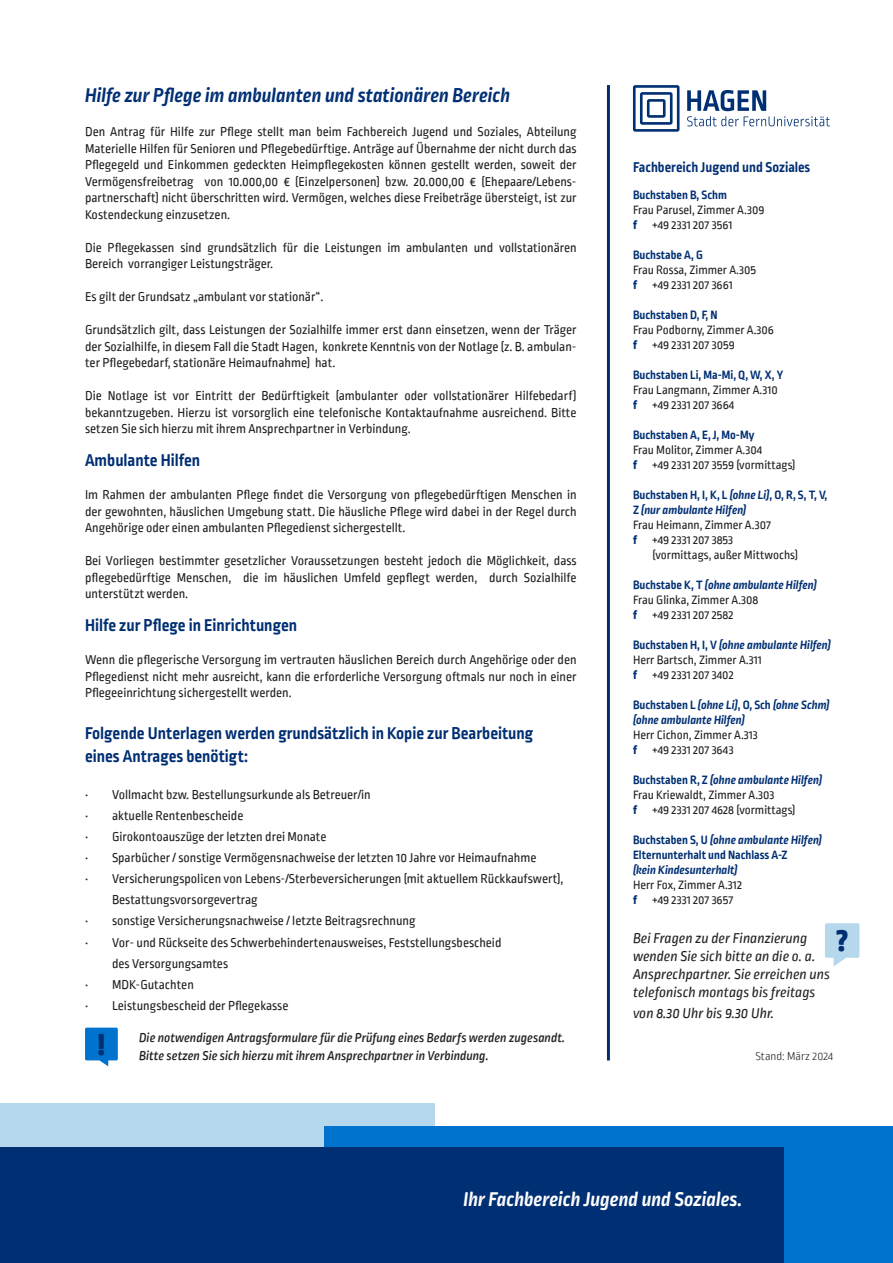
<style>
.page{position:relative;width:893px;height:1263px;background:#fff}
.page>*{position:absolute;margin:0;border:0;box-sizing:border-box;transform-origin:0 0}
.t1{font:900 30.75px "Ropa Mix PTT";color:#002f73}
.t2{font:italic 700 21px "Ropa Mix Pro";color:#002f73}
.t3{font:italic 700 21px "Ropa Mix Pro";color:#fff}
.t4{font:700 18px/22.5px "Ropa Mix Pro";color:#002f73}
.t5{font:italic 15px/18px "Ropa Mix PTT";color:#231f20}
.t6{font:700 15px "Ropa Mix Pro";color:#002f73}
.t7{font:13.5px/16.5px "Ropa Mix PTT";color:#231f20;text-align:justify}
.t8{font:italic 500 13.5px/18px "Ropa Mix PTT";color:#231f20}
.t9{font:12.75px/15px "Ropa Mix PTT";color:#231f20}
.t10{font:700 12.75px/15px "Ropa Mix Pro";color:#002f73}
.t11{font:italic 700 12.75px/15px "Ropa Mix Pro";color:#002f73}
.t12{font:300 12px "Ropa Mix PTT";color:#231f20}
.s1{font-family:"Ropa Mix Pro";font-weight:800;color:#002f73}
.s2{font-style:italic}
.s3{font-style:normal}
</style>
<div class="page">
<div style="left:0;top:1103px;width:435px;height:143px;background:#b6d8ec"></div>
<div style="left:324px;top:1126px;width:569px;height:137px;background:#0073ce"></div>
<div style="left:0;top:1147px;width:784px;height:116px;background:#002f73"></div>
<svg style="left:633px;top:85px;width:46px;height:47px"></svg>
<svg style="left:687px;top:90px;width:143px;height:36px"></svg>
<hr style="left:607px;top:85px;width:3px;height:975px;background:#002f73">
<svg style="left:825px;top:923px;width:34px;height:44px"></svg>
<svg style="left:85px;top:1028px;width:33px;height:38px"></svg>
<h2 class="t2" style="left:85px;top:83px;width:427px">Hilfe zur Pflege im ambulanten und stationären Bereich</h2>
<p class="t7" style="left:85px;top:125px;width:493px">Den Antrag für Hilfe zur Pflege stellt man beim Fachbereich Jugend und Soziales, Abteilung Materielle Hilfen für Senioren und Pflegebedürftige. Anträge auf Übernahme der nicht durch das Pflegegeld und Einkommen gedeckten Heimpflegekosten können gestellt werden, soweit der Vermögensfreibetrag von 10.000,00 € (Einzelpersonen) bzw. 20.000,00 € (Ehepaare/Lebens&shy;partnerschaft) nicht überschritten wird. Vermögen, welches diese Freibeträge übersteigt, ist zur Kostendeckung einzusetzen.</p>
<p class="t7" style="left:85px;top:240px;width:493px">Die Pflegekassen sind grundsätzlich für die Leistungen im ambulanten und vollstationären<br>Bereich vorrangiger Leistungsträger.</p>
<p class="t7" style="left:85px;top:289px;width:240px">Es gilt der Grundsatz „ambulant vor stationär“.</p>
<p class="t7" style="left:85px;top:322px;width:493px">Grundsätzlich gilt, dass Leistungen der Sozialhilfe immer erst dann einsetzen, wenn der Träger der Sozialhilfe, in diesem Fall die Stadt Hagen, konkrete Kenntnis von der Notlage (z. B. ambulan&shy;ter Pflegebedarf, stationäre Heimaufnahme) hat.</p>
<p class="t7" style="left:85px;top:388px;width:493px">Die Notlage ist vor Eintritt der Bedürftigkeit (ambulanter oder vollstationärer Hilfebedarf) bekanntzugeben. Hierzu ist vorsorglich eine telefonische Kontaktaufnahme ausreichend. Bitte setzen Sie sich hierzu mit ihrem Ansprechpartner in Verbindung.</p>
<h3 class="t4" style="left:85px;top:450px;width:117px">Ambulante Hilfen</h3>
<p class="t7" style="left:85px;top:488px;width:493px">Im Rahmen der ambulanten Pflege findet die Versorgung von pflegebedürftigen Menschen in der gewohnten, häuslichen Umgebung statt. Die häusliche Pflege wird dabei in der Regel durch Angehörige oder einen ambulanten Pflegedienst sichergestellt.</p>
<p class="t7" style="left:85px;top:554px;width:493px">Bei Vorliegen bestimmter gesetzlicher Voraussetzungen besteht jedoch die Möglichkeit, dass pflegebedürftige Menschen, die im häuslichen Umfeld gepflegt werden, durch Sozialhilfe unterstützt werden.</p>
<h3 class="t4" style="left:85px;top:615px;width:214px">Hilfe zur Pflege in Einrichtungen</h3>
<p class="t7" style="left:85px;top:653px;width:493px">Wenn die pflegerische Versorgung im vertrauten häuslichen Bereich durch Angehörige oder den Pflegedienst nicht mehr ausreicht, kann die erforderliche Versorgung oftmals nur noch in einer Pflegeeinrichtung sichergestellt werden.</p>
<h3 class="t4" style="left:85px;top:723px;width:450px">Folgende Unterlagen werden grundsätzlich in Kopie zur Bearbeitung eines Antrages benötigt:</h3>
<p class="t7" style="left:85px;top:788px;width:287px">• Vollmacht bzw. Bestellungsurkunde als Betreuer/in</p>
<p class="t7" style="left:85px;top:809px;width:160px">• aktuelle Rentenbescheide</p>
<p class="t7" style="left:85px;top:830px;width:243px">• Girokontoauszüge der letzten drei Monate</p>
<p class="t7" style="left:85px;top:851px;width:453px">• Sparbücher / sonstige Vermögensnachweise der letzten 10 Jahre vor Heimaufnahme</p>
<p class="t7" style="left:112px;top:869px;width:453px;line-height:21px;text-indent:-27px">• Versicherungspolicen von Lebens-/Sterbeversicherungen (mit aktuellem Rückkaufswert),<br>Bestattungsvorsorgevertrag</p>
<p class="t7" style="left:85px;top:914px;width:332px">• sonstige Versicherungsnachweise / letzte Beitragsrechnung</p>
<p class="t7" style="left:112px;top:932px;width:391px;line-height:21px;text-indent:-27px">• Vor- und Rückseite des Schwerbehindertenausweises, Feststellungsbescheid des Versorgungsamtes</p>
<p class="t7" style="left:85px;top:977px;width:110px">• MDK-Gutachten</p>
<p class="t7" style="left:85px;top:998px;width:205px">• Leistungsbescheid der Pflegekasse</p>
<p class="t8" style="left:139px;top:1030px;width:428px">Die notwendigen Antragsformulare für die Prüfung eines Bedarfs werden zugesandt.<br>Bitte setzen Sie sich hierzu mit ihrem Ansprechpartner in Verbindung.</p>
<h1 class="t1" style="left:98px;top:1027px;width:8px">!</h1>
<p class="t6" style="left:633px;top:159px;width:179px">Fachbereich Jugend und Soziales</p>
<p class="t10" style="left:633px;top:188px;width:95px">Buchstaben B, Schm</p>
<p class="t9" style="left:633px;top:203px;width:133px">Frau Parusel, Zimmer A.309 <span class="s1">f</span> +49 2331 207 3561</p>
<p class="t10" style="left:633px;top:248px;width:71px">Buchstabe A, G</p>
<p class="t9" style="left:633px;top:263px;width:125px">Frau Rossa, Zimmer A.305 <span class="s1">f</span> +49 2331 207 3661</p>
<p class="t10" style="left:633px;top:308px;width:86px">Buchstaben D, F, N</p>
<p class="t9" style="left:633px;top:323px;width:143px">Frau Podborny, Zimmer A.306 <span class="s1">f</span> +49 2331 207 3059</p>
<p class="t10" style="left:633px;top:368px;width:152px">Buchstaben Li, Ma-Mi, Q, W, X, Y</p>
<p class="t9" style="left:633px;top:383px;width:146px">Frau Langmann, Zimmer A.310 <span class="s1">f</span> +49 2331 207 3664</p>
<p class="t10" style="left:633px;top:428px;width:123px">Buchstaben A, E, J, Mo-My</p>
<p class="t9" style="left:633px;top:443px;width:164px">Frau Molitor, Zimmer A.304<br><span class="s1">f</span> +49 2331 207 3559 (vormittags)</p>
<p class="t10" style="left:633px;top:488px;width:196px">Buchstaben H, I, K, L <span class="s2">(ohne Li)</span>, O, R, S, T, V,<br>Z <span class="s2">(nur ambulante Hilfen)</span></p>
<p class="t9" style="left:633px;top:518px;width:139px">Frau Heimann, Zimmer A.307 <span class="s1">f</span> +49 2331 207 3853</p>
<p class="t9" style="left:652px;top:548px;width:147px">(vormittags, außer Mittwochs)</p>
<p class="t11" style="left:633px;top:578px;width:185px"><span class="s3">Buchstabe K, T</span> (ohne ambulante Hilfen)</p>
<p class="t9" style="left:633px;top:593px;width:127px">Frau Glinka, Zimmer A.308 <span class="s1">f</span> +49 2331 207 2582</p>
<p class="t11" style="left:633px;top:638px;width:199px"><span class="s3">Buchstaben H, I, V</span> (ohne ambulante Hilfen)</p>
<p class="t9" style="left:633px;top:653px;width:130px">Herr Bartsch, Zimmer A.311 <span class="s1">f</span> +49 2331 207 3402</p>
<p class="t11" style="left:633px;top:698px;width:198px"><span class="s3">Buchstaben L</span> (ohne Li)<span class="s3">, O, Sch</span> (ohne Schm) (ohne ambulante Hilfen)</p>
<p class="t9" style="left:633px;top:728px;width:126px">Herr Cichon, Zimmer A.313 <span class="s1">f</span> +49 2331 207 3643</p>
<p class="t11" style="left:633px;top:773px;width:191px"><span class="s3">Buchstaben R, Z</span> (ohne ambulante Hilfen)</p>
<p class="t9" style="left:633px;top:788px;width:164px">Frau Kriewaldt, Zimmer A.303<br><span class="s1">f</span> +49 2331 207 4628 (vormittags)</p>
<p class="t10" style="left:633px;top:833px;width:191px">Buchstaben S, U <span class="s2">(ohne ambulante Hilfen)<br></span>Elternunterhalt und Nachlass A-Z</p>
<p class="t11" style="left:633px;top:863px;width:106px">(kein Kindesunterhalt)</p>
<p class="t9" style="left:633px;top:878px;width:111px">Herr Fox, Zimmer A.312 <span class="s1">f</span> +49 2331 207 3657</p>
<p class="t5" style="left:633px;top:930px;width:198px">Bei Fragen zu der Finanzierung wenden Sie sich bitte an die o. a.<br>Ansprechpartner. Sie erreichen uns telefonisch montags bis freitags</p>
<p class="t5" style="left:633px;top:1005px;width:143px">von 8.30 Uhr bis 9.30 Uhr.</p>
<p class="t12" style="left:755px;top:1050px;width:79px">Stand: März 2024</p>
<h1 class="t1" style="left:836px;top:923px;width:13px">?</h1>
<h2 class="t3" style="left:463px;top:1187px;width:280px">Ihr Fachbereich Jugend und Soziales.</h2>
</div>
